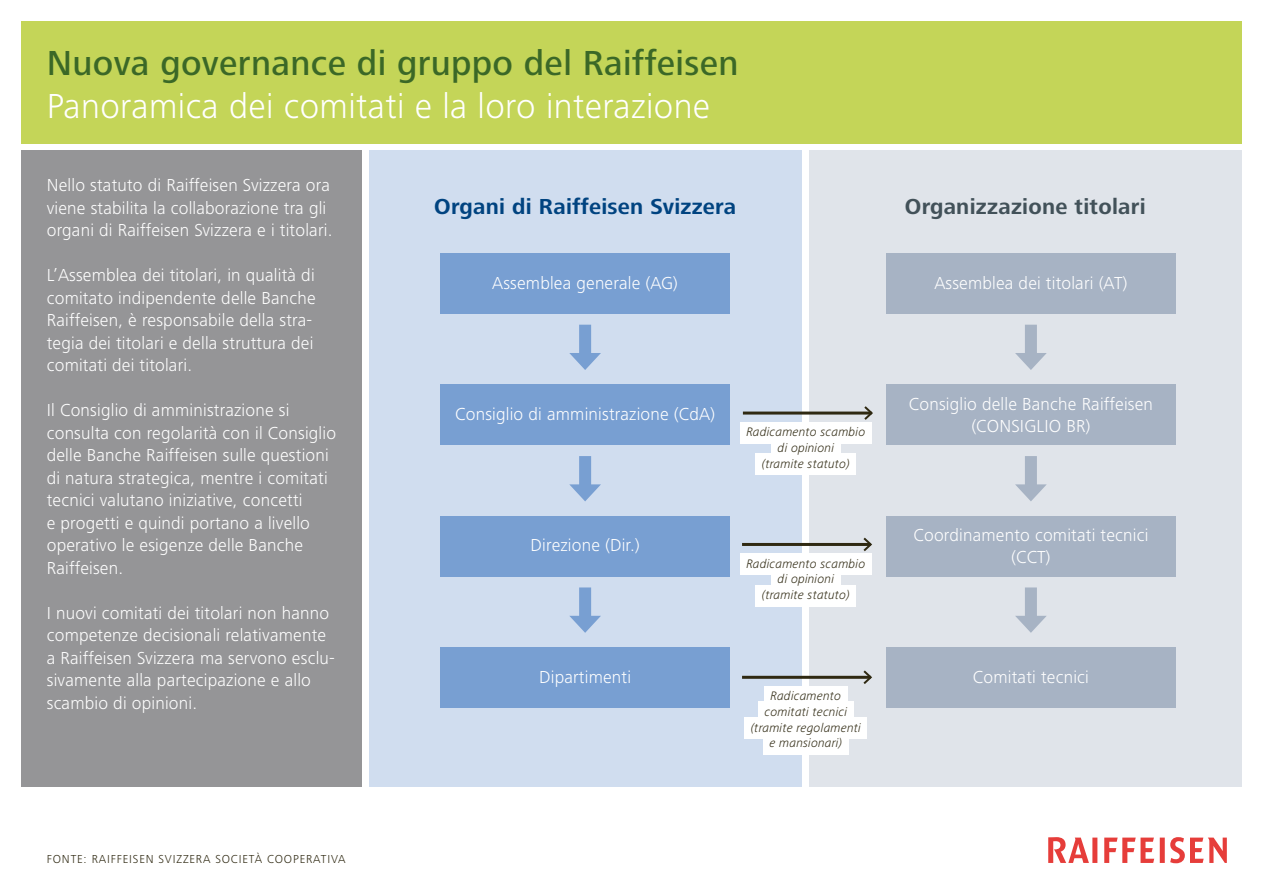
<style>
.page{position:relative;width:1263px;height:893px;background:#fff}
.page>*{position:absolute;margin:0;border:0;box-sizing:border-box;transform-origin:0 0}
.t1{font:300 36px "Frutiger Next LT";letter-spacing:.01em;color:#fff}
.t2{font:500 36px "Frutiger Next LT";letter-spacing:.01em;color:#3b6827}
.t3{font:700 22.5px "Frutiger Next LT";letter-spacing:.01em;color:#004380}
.t4{font:700 22.5px "Frutiger Next LT";letter-spacing:.01em;color:#425159}
.t5{font:300 18px/22.5px "Frutiger Next LT";letter-spacing:.01em;color:#fff}
.t6{font:italic 300 12.75px/15.8px "Frutiger Next LT";letter-spacing:.01em;color:#2f2912;text-align:center}
.t7{font:300 12px "Frutiger Next LT";letter-spacing:.07em;color:#2f2912}
</style>
<div class="page">
<svg style="left:1048px;top:837px;width:179px;height:26px"></svg>
<div style="left:21px;top:21px;width:1221px;height:122px;background:#c4d558"></div>
<div style="left:369px;top:150px;width:432px;height:636px;background:#d0ddef"></div>
<div style="left:809px;top:150px;width:433px;height:636px;background:#e0e4ea"></div>
<div style="left:21px;top:150px;width:340px;height:636px;background:#959597"></div>
<hr style="left:742px;top:543px;width:129px;height:3px;background:#2f2912">
<svg style="left:863px;top:537px;width:9px;height:15px"></svg>
<hr style="left:742px;top:676px;width:129px;height:3px;background:#2f2912">
<svg style="left:861px;top:670px;width:11px;height:14px"></svg>
<hr style="left:743px;top:412px;width:128px;height:3px;background:#2f2912">
<svg style="left:862px;top:406px;width:11px;height:14px"></svg>
<div style="left:441px;top:253px;width:289px;height:61px;background:#789fd2"></div>
<div style="left:886px;top:253px;width:289px;height:61px;background:#a7b3c4"></div>
<div style="left:441px;top:385px;width:289px;height:60px;background:#789fd2"></div>
<div style="left:886px;top:385px;width:289px;height:60px;background:#a7b3c4"></div>
<div style="left:441px;top:516px;width:289px;height:60px;background:#789fd2"></div>
<div style="left:886px;top:516px;width:289px;height:60px;background:#a7b3c4"></div>
<div style="left:441px;top:647px;width:289px;height:60px;background:#789fd2"></div>
<div style="left:886px;top:647px;width:289px;height:60px;background:#a7b3c4"></div>
<div style="left:764px;top:686px;width:83px;height:21px;background:#fff"></div>
<div style="left:758px;top:702px;width:95px;height:21px;background:#fff"></div>
<div style="left:744px;top:717px;width:123px;height:22px;background:#fff"></div>
<div style="left:763px;top:733px;width:85px;height:21px;background:#fff"></div>
<div style="left:740px;top:422px;width:132px;height:21px;background:#fff"></div>
<div style="left:771px;top:438px;width:69px;height:21px;background:#fff"></div>
<div style="left:756px;top:454px;width:100px;height:21px;background:#fff"></div>
<div style="left:740px;top:553px;width:132px;height:22px;background:#fff"></div>
<div style="left:771px;top:569px;width:69px;height:21px;background:#fff"></div>
<div style="left:756px;top:585px;width:100px;height:21px;background:#fff"></div>
<div style="left:579px;top:325px;width:12px;height:35px;background:#789fd2"></div>
<svg style="left:569px;top:353px;width:32px;height:17px"></svg>
<div style="left:1025px;top:325px;width:12px;height:35px;background:#a7b3c4"></div>
<svg style="left:1015px;top:353px;width:32px;height:17px"></svg>
<div style="left:579px;top:456px;width:12px;height:35px;background:#789fd2"></div>
<svg style="left:569px;top:484px;width:32px;height:17px"></svg>
<div style="left:1025px;top:456px;width:12px;height:35px;background:#a7b3c4"></div>
<svg style="left:1015px;top:484px;width:32px;height:17px"></svg>
<div style="left:579px;top:587px;width:12px;height:35px;background:#789fd2"></div>
<svg style="left:569px;top:616px;width:32px;height:17px"></svg>
<div style="left:1025px;top:587px;width:12px;height:35px;background:#a7b3c4"></div>
<svg style="left:1015px;top:616px;width:31px;height:17px"></svg>
<h1 class="t2" style="left:47px;top:42px;width:693px">Nuova governance di gruppo del Raiffeisen</h1>
<h1 class="t1" style="left:47px;top:86px;width:665px">Panoramica dei comitati e la loro interazione</h1>
<p class="t5" style="left:47px;top:174px;width:287px">Nello statuto di Raiffeisen Svizzera ora viene stabilita la collaborazione tra gli organi di Raiffeisen Svizzera e i titolari.</p>
<p class="t5" style="left:47px;top:264px;width:270px">L’Assemblea dei titolari, in qualità di comitato indipendente delle Banche Raiffeisen, è responsabile della stra&shy;tegia dei titolari e della struttura dei comitati dei titolari.</p>
<p class="t5" style="left:47px;top:399px;width:291px">Il Consiglio di amministrazione si consulta con regolarità con il Consiglio delle Banche Raiffeisen sulle questioni di natura strategica, mentre i comitati tecnici valutano iniziative, concetti<br>e progetti e quindi portano a livello operativo le esigenze delle Banche Raiffeisen.</p>
<p class="t5" style="left:47px;top:602px;width:290px">I nuovi comitati dei titolari non hanno competenze decisionali relativamente a Raiffeisen Svizzera ma servono esclu&shy;sivamente alla partecipazione e allo scambio di opinioni.</p>
<p class="t7" style="left:47px;top:853px;width:300px">FONTE: RAIFFEISEN SVIZZERA SOCIETÀ COOPERATIVA</p>
<p class="t3" style="left:434px;top:194px;width:303px">Organi di Raiffeisen Svizzera</p>
<p class="t5" style="left:492px;top:271px;width:187px">Assemblea generale (AG)</p>
<p class="t4" style="left:905px;top:194px;width:242px">Organizzazione titolari</p>
<p class="t5" style="left:934px;top:271px;width:194px">Assemblea dei titolari (AT)</p>
<p class="t5" style="left:455px;top:403px;width:262px">Consiglio di amministrazione (CdA)</p>
<p class="t5" style="left:909px;top:392px;width:246px;text-align:center">Consiglio delle Banche Raiffeisen (CONSIGLIO BR)</p>
<p class="t6" style="left:746px;top:424px;width:120px">Radicamento scambio di opinioni<br>(tramite statuto)</p>
<p class="t5" style="left:530px;top:534px;width:111px">Direzione (Dir.)</p>
<p class="t5" style="left:913px;top:524px;width:237px;text-align:center">Coordinamento comitati tecnici (CCT)</p>
<p class="t6" style="left:746px;top:556px;width:120px">Radicamento scambio di opinioni<br>(tramite statuto)</p>
<p class="t5" style="left:539px;top:666px;width:93px">Dipartimenti</p>
<p class="t5" style="left:973px;top:666px;width:118px">Comitati tecnici</p>
<p class="t6" style="left:751px;top:688px;width:111px">Radicamento comitati tecnici (tramite regolamenti e mansionari)</p>
</div>
